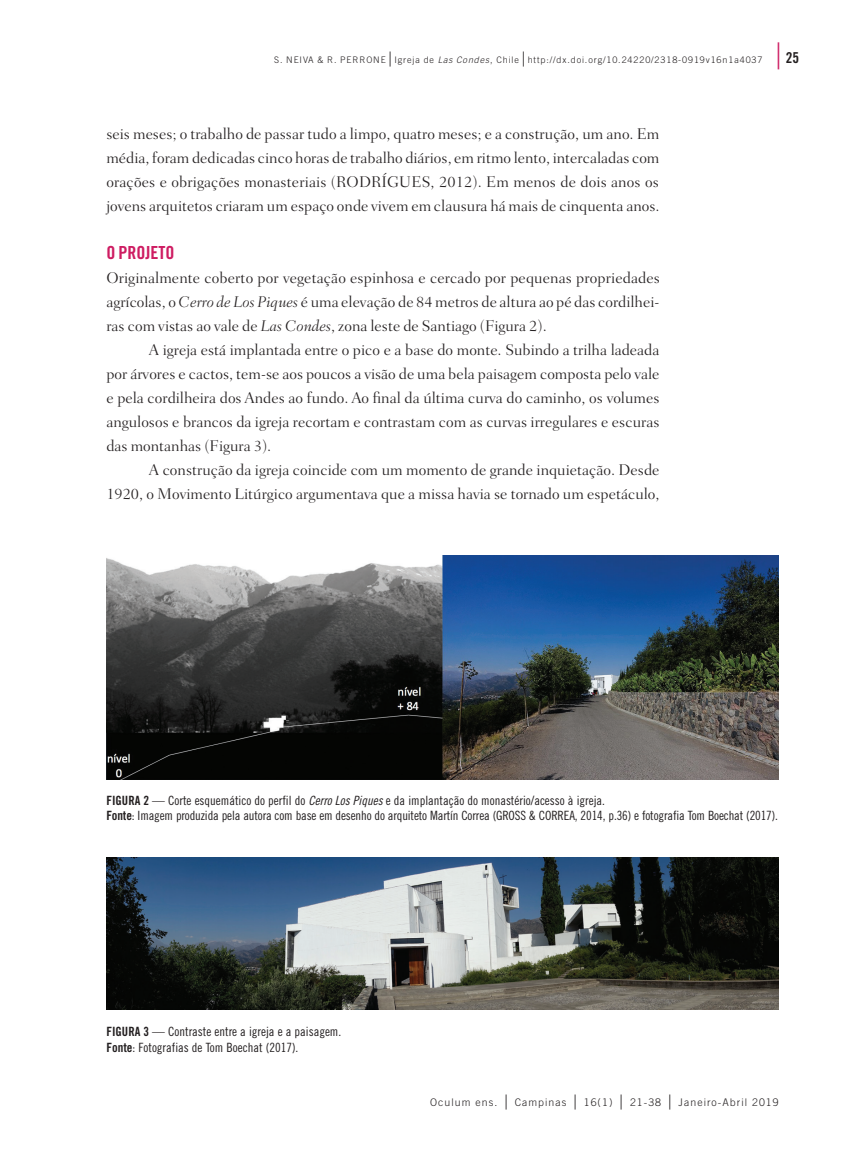
<style>
.page{position:relative;width:851px;height:1149px;background:#fff}
.page>*{position:absolute;margin:0;border:0;box-sizing:border-box;transform-origin:0 0}
.t1{font:18px "Trade Gothic Bold Cond Twenty";color:#ce1c62}
.t2{font:300 15.75px/24px "Fairfield LH";color:#231f20;text-align:justify}
.t3{font:15px "Trade Gothic Bold Cond Twenty";color:#231f20}
.t4{font:12.75px/15.8px "Trade Gothic Cond Eighteen";color:#231f20}
.t5{font:300 10.5px "Trade Gothic";letter-spacing:.1em;color:#231f20}
.t6{font:300 9px "Trade Gothic";letter-spacing:.1em;color:#231f20}
.s1{font-family:"Apple Garamond";font-size:15px}
.s2{font-style:italic}
.s3{font-family:"Apple Garamond";font-weight:300;font-size:27px;color:#ce1c62}
.s4{font-family:"Trade Gothic Bold Cond Twenty"}
.s5{font-family:"Trade Gothic Cond Eighteen Obl"}
</style>
<div class="page">
<img style="left:106px;top:555px;width:672px;height:224px">
<img style="left:106px;top:857px;width:672px;height:152px">
<p class="t6" style="left:274px;top:54px;width:489px">S. Neiva &amp; R. Perron e<span class="s1">|</span>Igreja de <span class="s2">Las Condes</span>, Chile<span class="s1">|</span>http://dx.doi.org/10.24220/2318-0919v16n1a4037</p>
<p class="t3" style="left:771px;top:49px;width:29px"><span class="s3">|</span>25</p>
<p class="t2" style="left:106px;top:122px;width:554px">seis meses; o trabalho de passar tudo a limpo, quatro meses; e a construção, um ano. Em média, foram dedicadas cinco horas de trabalho diários, em ritmo lento, intercaladas com orações e obrigações monasteriais (RODRÍGUES, 2012). Em menos de dois anos os jovens arquitetos criaram um espaço onde vivem em clausura há mais de cinquenta anos.</p>
<p class="t1" style="left:106px;top:241px;width:69px">O PROJETO</p>
<p class="t2" style="left:106px;top:266px;width:555px">Originalmente coberto por vegetação espinhosa e cercado por pequenas propriedades agrícolas, o <span class="s2">Cerro de Los Piques</span> é uma elevação de 84 metros de altura ao pé das cordilhei‑ ras com vistas ao vale de <span class="s2">Las Condes</span>, zona leste de Santiago (Figura 2).</p>
<p class="t2" style="left:106px;top:338px;width:554px;text-indent:43px">A igreja está implantada entre o pico e a base do monte. Subindo a trilha ladeada por árvores e cactos, tem‑se aos poucos a visão de uma bela paisagem composta pelo vale e pela cordilheira dos Andes ao fundo. Ao final da última curva do caminho, os volumes angulosos e brancos da igreja recortam e contrastam com as curvas irregulares e escuras das montanhas (Figura 3).</p>
<p class="t2" style="left:106px;top:458px;width:554px;text-align:right">A construção da igreja coincide com um momento de grande inquietação. Desde<br>1920, o Movimento Litúrgico argumentava que a missa havia se tornado um espetáculo,</p>
<p class="t4" style="left:106px;top:791px;width:673px"><span class="s4">FIGURA 2</span> — Corte esquemático do perfil do <span class="s5">Cerro Los Piques</span> e da implantação do monastério/acesso à igreja.<br><span class="s4">Fonte</span>: Imagem produzida pela autora com base em desenho do arquiteto Martín Correa (GROSS &amp; CORREA, 2014, p.36) e fotografia Tom Boechat (2017).</p>
<p class="t4" style="left:106px;top:1022px;width:236px"><span class="s4">FIGURA 3</span> — Contraste entre a igreja e a paisagem.<br><span class="s4">Fonte</span>: Fotografias de Tom Boechat (2017).</p>
<p class="t5" style="left:430px;top:1095px;width:350px">Oculum ens. <span class="s1">|</span> Campinas <span class="s1">|</span> 16(1) <span class="s1">|</span> 21-38 <span class="s1">|</span> Janeiro-Abril 2019</p>
</div>
